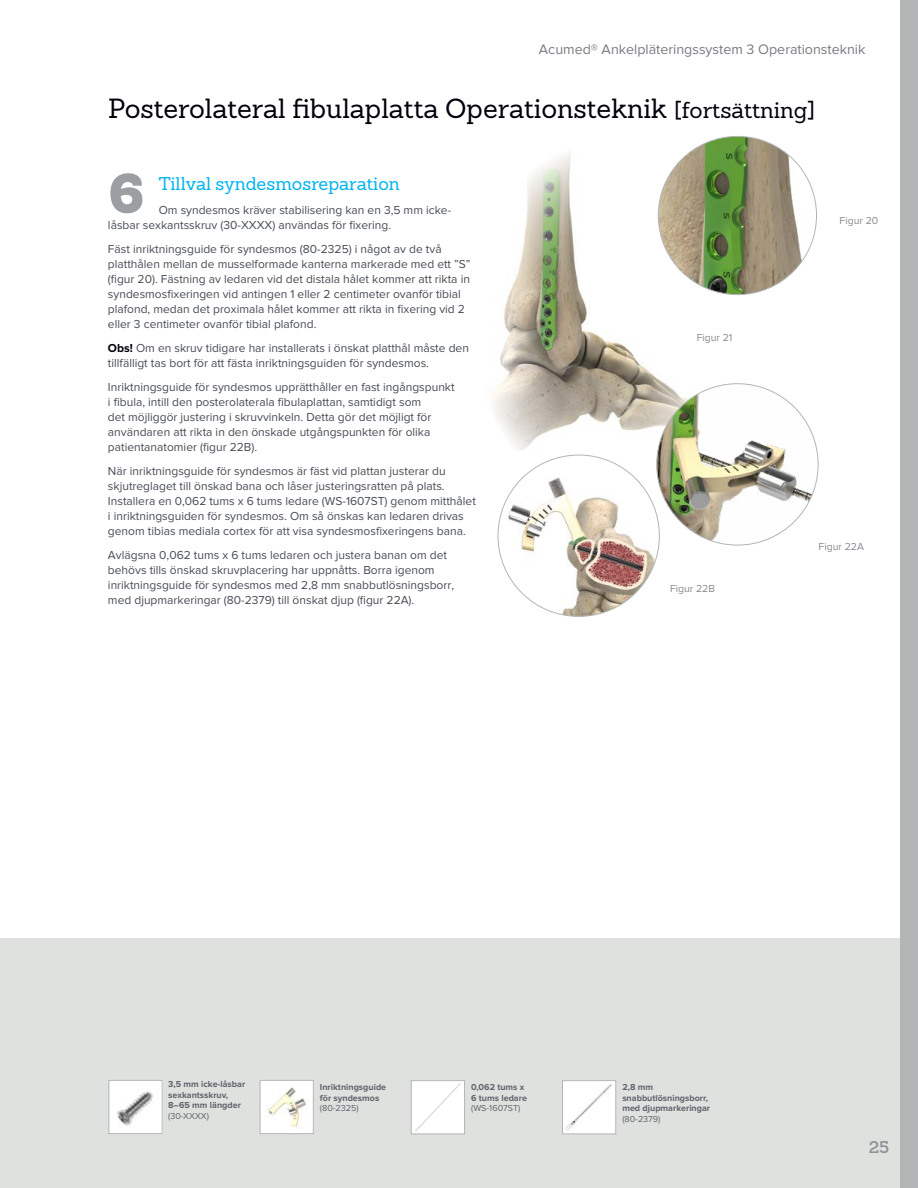
<style>
.page{position:relative;width:918px;height:1188px;background:#fff}
.page>*{position:absolute;margin:0;border:0;box-sizing:border-box;transform-origin:0 0}
.t1{font:900 54.75px "Sanchez Slab";color:#9b9ea2}
.t2{font:27px "Sanchez Slab";color:#00000a}
.t3{font:18px "Sanchez Slab";color:#00b3ef}
.t4{font:600 16.5px "Sanchez Slab";color:#8e9297}
.t5{font:14.25px "Proxima Nova";color:#787b81}
.t6{font:12px/15px "Proxima Nova";color:#474c55}
.t7{font:10.5px "Proxima Nova";color:#878a8f}
.t8{font:700 9px/10.5px "Proxima Nova";color:#5f636a}
.t9{font:9px "Proxima Nova";color:#5f636a}
.s1{font-size:22.5px}
.s2{font-weight:700;color:#00000a}
</style>
<div class="page">
<div style="left:0;top:938px;width:918px;height:250px;background:#dfe1df"></div>
<img style="left:492px;top:136px;width:236px;height:374px">
<img style="left:658px;top:136px;width:159px;height:159px;border-radius:79px">
<img style="left:657px;top:384px;width:161px;height:161px;border-radius:81px">
<img style="left:262px;top:1082px;width:50px;height:50px">
<div style="left:260px;top:1080px;width:54px;height:54px;border:1px solid #b2b5b6"></div>
<div style="left:413px;top:1082px;width:50px;height:50px;background:#fff"></div>
<div style="left:411px;top:1080px;width:54px;height:54px;border:1px solid #b2b5b6"></div>
<img style="left:564px;top:1082px;width:50px;height:50px">
<div style="left:562px;top:1080px;width:54px;height:54px;border:1px solid #b2b5b6"></div>
<img style="left:500px;top:455px;width:159px;height:161px">
<img style="left:111px;top:1082px;width:50px;height:50px">
<div style="left:109px;top:1080px;width:54px;height:54px;border:1px solid #b2b5b6"></div>
<div style="left:900px;top:0;width:18px;height:1188px;background:#b2b5b6"></div>
<p class="t5" style="left:539px;top:41px;width:328px">Acumed® Ankelpläteringssystem 3 Operationsteknik</p>
<h2 class="t2" style="left:108px;top:91px;width:709px">Posterolateral fibulaplatta Operationsteknik <span class="s1">[fortsättning]</span></h2>
<h1 class="t1" style="left:108px;top:154px;width:38px">6</h1>
<h3 class="t3" style="left:159px;top:171px;width:243px">Tillval syndesmosreparation</h3>
<p class="t6" style="left:108px;top:202px;width:345px;text-indent:51px">Om syndesmos kräver stabilisering kan en 3,5 mm icke&shy;låsbar sexkantsskruv (30-XXXX) användas för fixering.</p>
<p class="t6" style="left:108px;top:241px;width:364px">Fäst inriktningsguide för syndesmos (80-2325) i något av de två platthålen mellan de musselformade kanterna markerade med ett ”S” (figur 20). Fästning av ledaren vid det distala hålet kommer att rikta in syndesmosfixeringen vid antingen 1 eller 2 centimeter ovanför tibial plafond, medan det proximala hålet kommer att rikta in fixering vid 2 eller 3 centimeter ovanför tibial plafond.</p>
<p class="t6" style="left:108px;top:340px;width:362px"><span class="s2">Obs!</span> Om en skruv tidigare har installerats i önskat platthål måste den tillfälligt tas bort för att fästa inriktningsguiden för syndesmos.</p>
<p class="t6" style="left:108px;top:379px;width:348px">Inriktningsguide för syndesmos upprätthåller en fast ingångspunkt i fibula, intill den posterolaterala fibulaplattan, samtidigt som<br>det möjliggör justering i skruvvinkeln. Detta gör det möjligt för användaren att rikta in den önskade utgångspunkten för olika patientanatomier (figur 22B).</p>
<p class="t6" style="left:108px;top:463px;width:369px">När inriktningsguide för syndesmos är fäst vid plattan justerar du skjutreglaget till önskad bana och låser justeringsratten på plats.<br>Installera en 0,062 tums x 6 tums ledare (WS-1607ST) genom mitthålet i inriktningsguiden för syndesmos. Om så önskas kan ledaren drivas genom tibias mediala cortex för att visa syndesmosfixeringens bana.</p>
<p class="t6" style="left:108px;top:547px;width:348px">Avlägsna 0,062 tums x 6 tums ledaren och justera banan om det behövs tills önskad skruvplacering har uppnåtts. Borra igenom inriktningsguide för syndesmos med 2,8 mm snabbutlösningsborr, med djupmarkeringar (80-2379) till önskat djup (figur 22A).</p>
<p class="t7" style="left:697px;top:331px;width:37px">Figur 21</p>
<p class="t7" style="left:670px;top:582px;width:47px">Figur 22B</p>
<p class="t7" style="left:840px;top:214px;width:40px">Figur 20</p>
<p class="t7" style="left:819px;top:540px;width:47px">Figur 22A</p>
<p class="t8" style="left:168px;top:1079px;width:79px">3,5 mm icke-låsbar sexkantsskruv,<br>8–65 mm längder</p>
<p class="t9" style="left:168px;top:1110px;width:42px">(30-XXXX)</p>
<p class="t8" style="left:320px;top:1082px;width:68px">Inriktningsguide för syndesmos</p>
<p class="t9" style="left:320px;top:1103px;width:40px">(80-2325)</p>
<p class="t8" style="left:471px;top:1082px;width:57px">0,062 tums x<br>6 tums ledare</p>
<p class="t9" style="left:471px;top:1103px;width:51px">(WS-1607ST)</p>
<p class="t8" style="left:622px;top:1082px;width:89px">2,8 mm snabbutlösningsborr, med djupmarkeringar</p>
<p class="t9" style="left:622px;top:1114px;width:40px">(80-2379)</p>
<h3 class="t4" style="left:869px;top:1136px;width:22px">25</h3>
</div>
